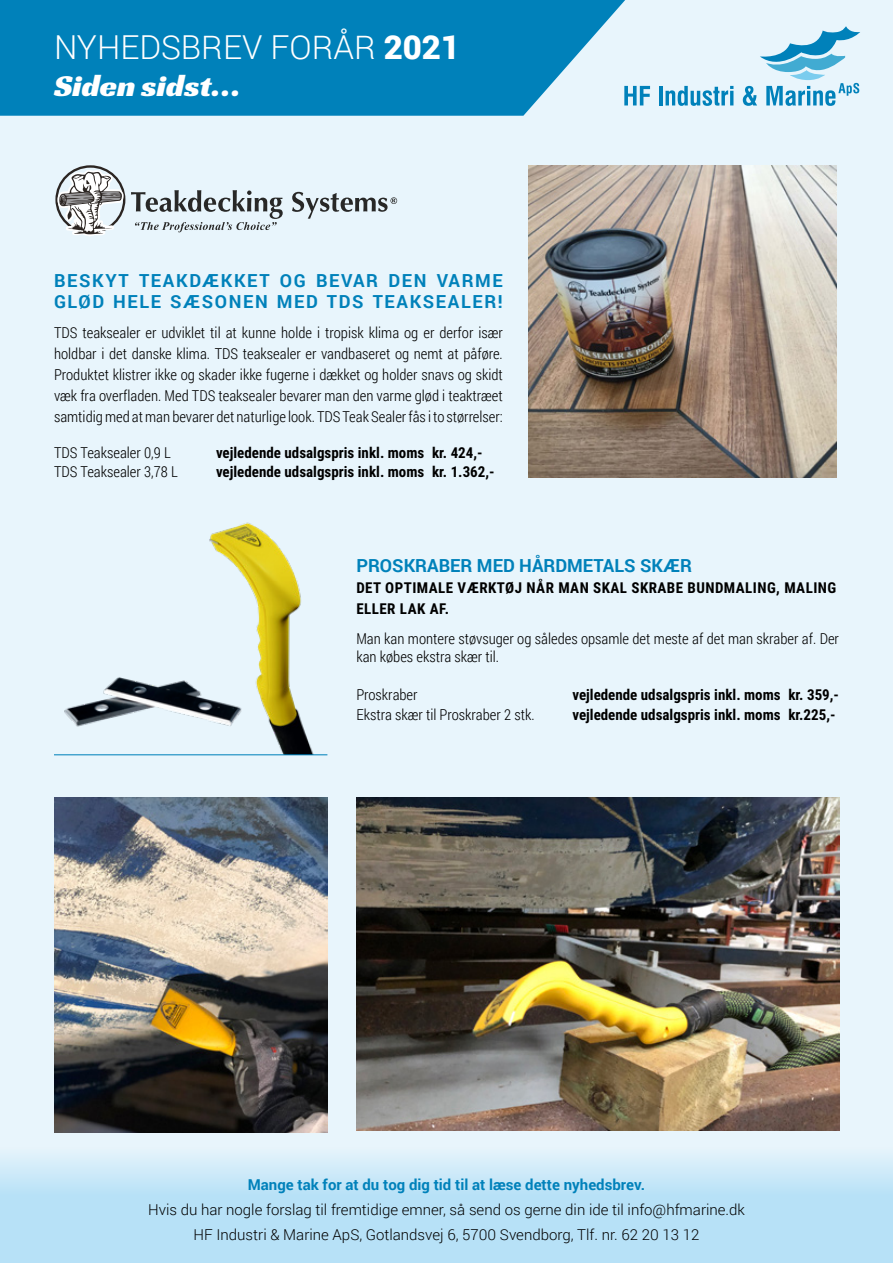
<style>
.page{position:relative;width:893px;height:1263px;background:#e8f5fc}
.page>*{position:absolute;margin:0;border:0;box-sizing:border-box;transform-origin:0 0}
.t1{font:300 33px "Roboto";color:#fff}
.t2{font:31.5px "Racing Sans One";color:#fff}
.t3{font:700 18px/21px "Roboto";letter-spacing:.09em;color:#0081ba}
.t4{font:700 18px "Roboto";color:#0081ba}
.t5{font:300 15px/21px "Roboto Condensed";color:#000}
.t6{font:700 15px "Roboto Condensed";color:#000}
.t7{font:300 15px/24.8px "Roboto";color:#000;text-align:center}
.t8{font:700 15px/21px "Roboto Condensed";letter-spacing:.03em;color:#000}
.t9{font:700 15px "Roboto";color:#0081ba}
.s1{font-weight:900}
</style>
<div class="page">
<svg style="left:0;top:0;width:636px;height:116px;background:#158bc0"></svg>
<svg style="left:624px;top:86px;width:26px;height:19px"></svg>
<hr style="left:659px;top:86px;width:3px;height:19px;background:#0081ba">
<svg style="left:665px;top:86px;width:68px;height:20px"></svg>
<hr style="left:730px;top:91px;width:3px;height:14px;background:#0081ba">
<svg style="left:743px;top:86px;width:14px;height:20px"></svg>
<svg style="left:766px;top:83px;width:93px;height:23px"></svg>
<svg style="left:760px;top:26px;width:100px;height:46px"></svg>
<svg style="left:790px;top:70px;width:35px;height:10px"></svg>
<svg style="left:0;top:1158px;width:893px;height:105px;background:#bde3f7"></svg>
<img style="left:528px;top:165px;width:308px;height:312px">
<img style="left:356px;top:797px;width:483px;height:334px">
<img style="left:54px;top:797px;width:273px;height:336px">
<svg style="left:131px;top:190px;width:152px;height:42px"></svg>
<svg style="left:292px;top:192px;width:105px;height:27px"></svg>
<svg style="left:55px;top:165px;width:70px;height:72px"></svg>
<img style="left:64px;top:677px;width:132px;height:50px">
<img style="left:196px;top:522px;width:132px;height:233px">
<hr style="left:54px;top:754px;width:273px;height:1px;background:#0081ba">
<h1 class="t1" style="left:54px;top:25px;width:408px">NYHEDSBREV FORÅR <span class="s1">2021</span></h1>
<h2 class="t2" style="left:54px;top:65px;width:188px">Siden sidst…</h2>
<p class="t3" style="left:54px;top:269px;width:450px">BESKYT TEAKDÆKKET OG BEVAR DEN VARME<br>GLØD HELE SÆSONEN MED TDS TEAKSEALER!</p>
<p class="t5" style="left:54px;top:322px;width:450px;text-align:justify">TDS teaksealer er udviklet til at kunne holde i tropisk klima og er derfor især holdbar i det danske klima. TDS teaksealer er vandbaseret og nemt at påføre.<br>Produktet klistrer ikke og skader ikke fugerne i dækket og holder snavs og skidt væk fra overfladen. Med TDS teaksealer bevarer man den varme glød i teaktræet samtidig med at man bevarer det naturlige look. TDS Teak Sealer fås i to størrelser:</p>
<p class="t5" style="left:54px;top:441px;width:118px">TDS Teaksealer 0,9 L</p>
<p class="t6" style="left:216px;top:442px;width:268px">vejledende udsalgspris inkl. moms kr. 424,-</p>
<p class="t5" style="left:54px;top:461px;width:125px">TDS Teaksealer 3,78 L</p>
<p class="t6" style="left:216px;top:461px;width:280px">vejledende udsalgspris inkl. moms kr. 1.362,-</p>
<p class="t4" style="left:356px;top:553px;width:337px">PROSKRABER MED HÅRDMETALS SKÆR</p>
<p class="t8" style="left:356px;top:577px;width:481px">DET OPTIMALE VÆRKTØJ NÅR MAN SKAL SKRABE BUNDMALING, MALING<br>ELLER LAK AF.</p>
<p class="t5" style="left:356px;top:629px;width:484px;line-height:18px">Man kan montere støvsuger og således opsamle det meste af det man skraber af. Der kan købes ekstra skær til.</p>
<p class="t5" style="left:356px;top:684px;width:63px">Proskraber</p>
<p class="t6" style="left:572px;top:684px;width:268px">vejledende udsalgspris inkl. moms kr. 359,-</p>
<p class="t5" style="left:356px;top:703px;width:180px">Ekstra skær til Proskraber 2 stk.</p>
<p class="t6" style="left:572px;top:704px;width:265px">vejledende udsalgspris inkl. moms kr.225,-</p>
<p class="t9" style="left:248px;top:1174px;width:399px">Mange tak for at du tog dig tid til at læse dette nyhedsbrev.</p>
<p class="t7" style="left:148px;top:1197px;width:598px">Hvis du har nogle forslag til fremtidige emner, så send os gerne din ide til info@hfmarine.dk<br>HF Industri &amp; Marine ApS, Gotlandsvej 6, 5700 Svendborg, Tlf. nr. 62 20 13 12</p>
</div>
